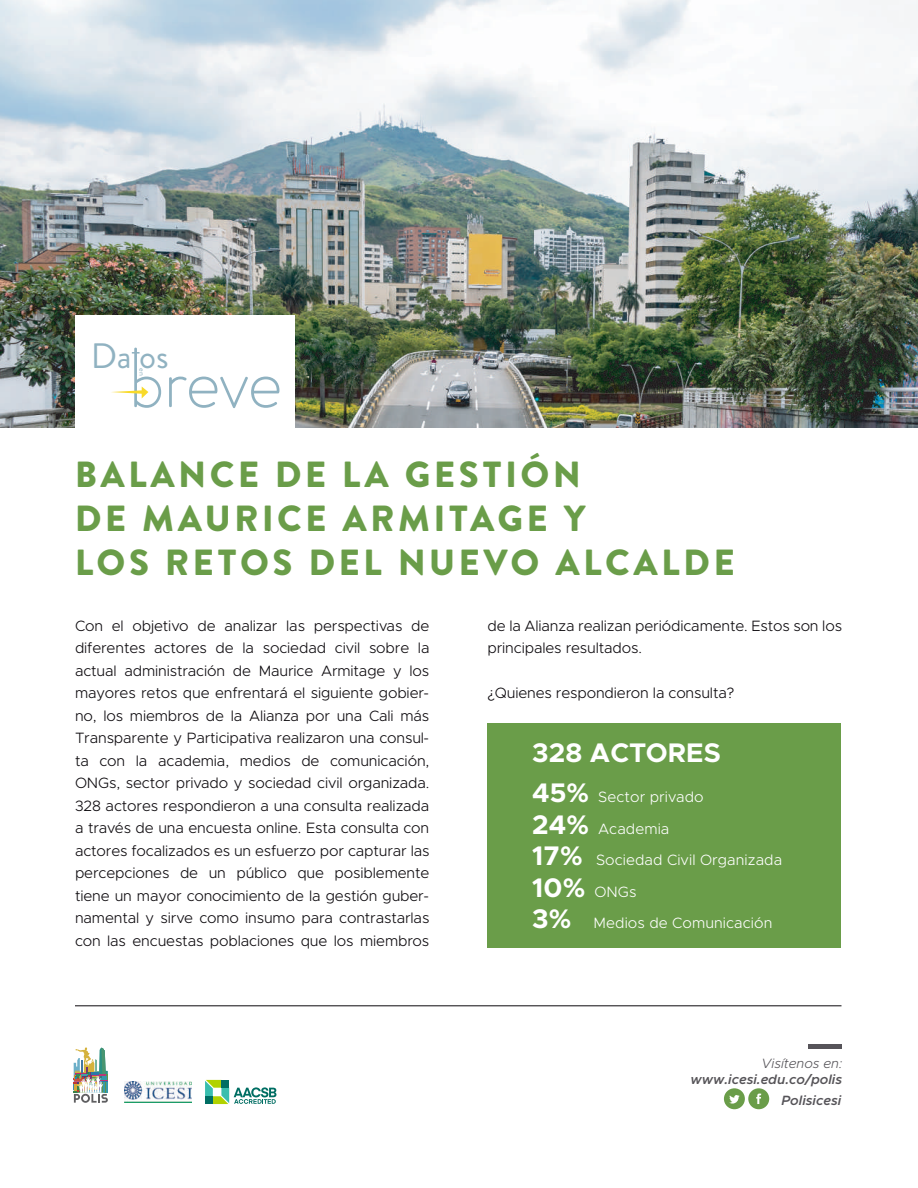
<style>
.page{position:relative;width:918px;height:1188px;background:#fff}
.page>*{position:absolute;margin:0;border:0;box-sizing:border-box;transform-origin:0 0}
.t1{font:900 36.3px/43.7px "Brandon Text";letter-spacing:.1em;color:#6a9d49}
.t2{font:35.25px "Brandon Grotesque";color:#90b2c1}
.t3{font:700 27px "Metropolis";letter-spacing:.005em;color:#fff}
.t4{font:300 15px/22.5px "Metropolis";letter-spacing:-.01em;color:#0c090d;text-align:justify}
.t5{font:300 15px/31.5px "Metropolis";letter-spacing:.005em;color:#fff}
.t6{font:italic 600 13.5px "Metropolis";color:#565458}
.t7{font:italic 300 13.5px "Metropolis";color:#565459}
.t8{font:italic 600 13.5px "Metropolis";color:#565459}
.t9{font:7.8px "Brandon Grotesque";color:#90b2c1}
.s1{font-weight:700;font-size:27px}
</style>
<div class="page">
<img style="left:0;top:0;width:918px;height:427px">
<div style="left:808px;top:1044px;width:34px;height:5px;background:#565459"></div>
<div style="left:724px;top:1088px;width:21px;height:21px;background:#6a9d49;border-radius:50%"></div>
<svg style="left:729px;top:1095px;width:11px;height:9px"></svg>
<div style="left:748px;top:1088px;width:21px;height:21px;background:#6a9d49;border-radius:50%"></div>
<svg style="left:756px;top:1094px;width:5px;height:10px"></svg>
<hr style="left:75px;top:1006px;width:767px;height:1px;background:#0d090e">
<svg style="left:74px;top:1047px;width:34px;height:56px"></svg>
<img style="left:125px;top:1082px;width:66px;height:21px">
<div style="left:488px;top:723px;width:354px;height:225px;background:#6a9d49"></div>
<div style="left:75px;top:315px;width:220px;height:121px;background:#fff"></div>
<svg style="left:169px;top:377px;width:110px;height:31px"></svg>
<svg style="left:111px;top:348px;width:50px;height:60px"></svg>
<svg style="left:205px;top:1080px;width:71px;height:24px"></svg>
<h2 class="t2" style="left:91px;top:332px;width:80px">Da os</h2>
<p class="t9" style="left:148px;top:368px;width:9px;rotate:90deg">en</p>
<h1 class="t1" style="left:75px;top:452px;width:661px">BALANCE DE LA GESTIÓN<br>DE MAURICE ARMITAGE Y<br>LOS RETOS DEL NUEVO ALCALDE</h1>
<p class="t4" style="left:75px;top:614px;width:356px">Con el objetivo de analizar las perspectivas de diferentes actores de la sociedad civil sobre la actual administración de Maurice Armitage y los mayores retos que enfrentará el siguiente gobier&shy;no, los miembros de la Alianza por una Cali más Transparente y Participativa realizaron una consul&shy;ta con la academia, medios de comunicación, ONGs, sector privado y sociedad civil organizada.<br>328 actores respondieron a una consulta realizada a través de una encuesta online. Esta consulta con actores focalizados es un esfuerzo por capturar las percepciones de un público que posiblemente tiene un mayor conocimiento de la gestión guber&shy;namental y sirve como insumo para contrastarlas con las encuestas poblaciones que los miembros</p>
<p class="t4" style="left:487px;top:614px;width:356px">de la Alianza realizan periódicamente. Estos son los principales resultados.</p>
<p class="t4" style="left:487px;top:682px;width:248px">¿Quienes respondieron la consulta?</p>
<h3 class="t3" style="left:532px;top:735px;width:190px">328 ACTORES</h3>
<p class="t5" style="left:532px;top:781px;width:252px"><span class="s1">45%</span> Sector privado<br><span class="s1">24%</span> Academia<br><span class="s1">17%</span> Sociedad Civil Organizada<br><span class="s1">10%</span> ONGs</p>
<h3 class="t3" style="left:532px;top:902px;width:41px">3%</h3>
<p class="t5" style="left:594px;top:907px;width:180px">Medios de Comunicación</p>
<p class="t7" style="left:762px;top:1055px;width:82px">Visítenos en:</p>
<p class="t6" style="left:691px;top:1071px;width:153px">www.icesi.edu.co/polis</p>
<p class="t8" style="left:781px;top:1092px;width:61px">Polisicesi</p>
</div>
